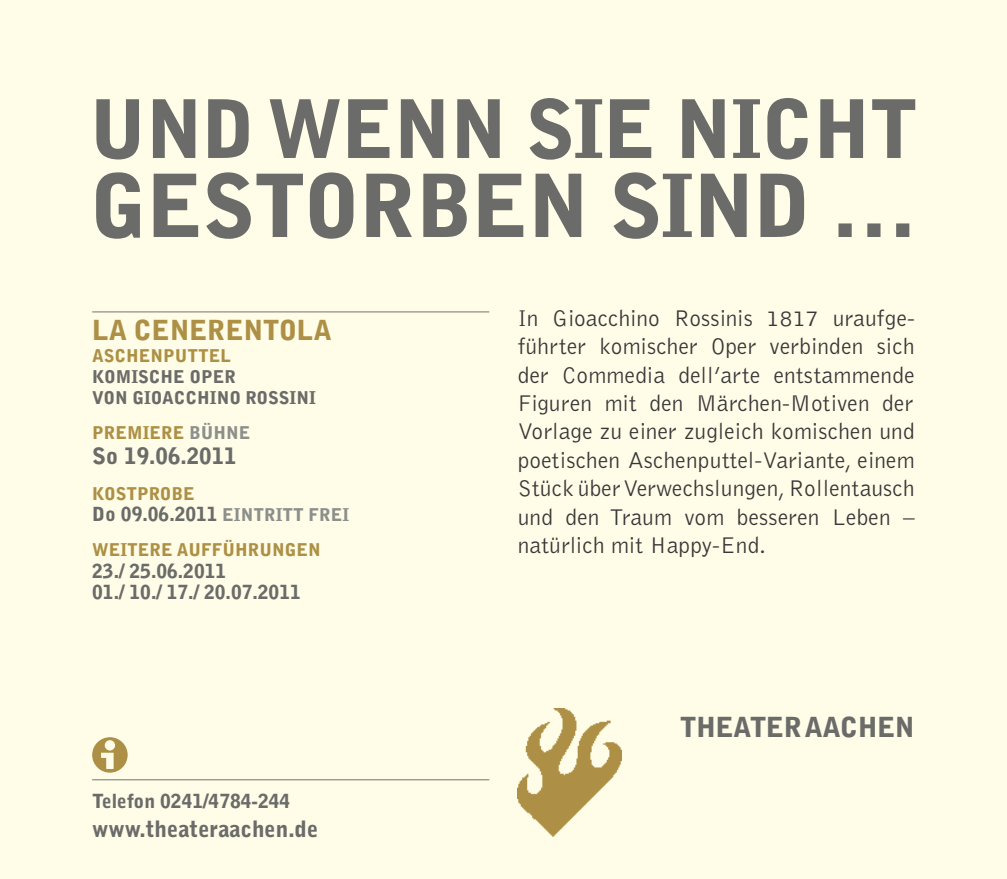
<style>
.page{position:relative;width:1007px;height:879px;background:#fff}
.page>*{position:absolute;margin:0;border:0;box-sizing:border-box;transform-origin:0 0}
.t1{font:900 86.25px "Bell Gothic";letter-spacing:-.015em;color:#6b6c6a}
.t2{font:900 80px "Bell Gothic";letter-spacing:-.015em;color:#6b6c6a}
.t3{font:900 27.5px "Bell Gothic";letter-spacing:-.01em;color:#ad9045}
.t4{font:900 27.5px "Bell Gothic";letter-spacing:-.02em;color:#6b6c6a}
.t5{font:300 23.5px/28.2px "Bell Gothic";letter-spacing:.01em;color:#393839;text-align:justify}
.t6{font:900 22.5px "Bell Gothic";color:#6b6c6a}
.t7{font:900 19.5px/21.2px "Bell Gothic";color:#6b6c6a}
.t8{font:900 17.5px "Bell Gothic";color:#ad9045}
.t9{font:900 17.5px/21.2px "Bell Gothic";color:#6b6c6a}
.s1{color:#8d8f8b}
.s2{font-size:17.5px;color:#8d8f8b}
</style>
<div class="page">
<div style="left:0;top:0;width:1006px;height:879px;background:#fffde7"></div>
<div style="left:92px;top:737px;width:36px;height:35px;background:#ad9045;border-radius:50%"></div>
<svg style="left:101px;top:753px;width:13px;height:16px"></svg>
<div style="left:105px;top:740px;width:10px;height:10px;background:#fffde7;border-radius:50%"></div>
<img style="left:517px;top:709px;width:104px;height:127px">
<hr style="left:92px;top:779px;width:397px;height:1px;background:#8d8f8b">
<hr style="left:92px;top:311px;width:397px;height:1px;background:#8d8f8b">
<h2 class="t2" style="left:89px;top:99px;width:830px">UND WENN SIE NICHT</h2>
<h1 class="t1" style="left:90px;top:174px;width:828px">GESTORBEN SIND …</h1>
<p class="t3" style="left:92px;top:320px;width:241px">LA CENERENTOLA</p>
<p class="t8" style="left:92px;top:349px;width:140px">ASCHENPUTTEL</p>
<p class="t9" style="left:92px;top:367px;width:225px">KOMISCHE OPER<br>VON GIOACCHINO ROSSINI</p>
<p class="t8" style="left:92px;top:427px;width:160px">PREMIERE <span class="s1">BÜHNE</span></p>
<p class="t6" style="left:92px;top:448px;width:146px">So 19.06.2011</p>
<p class="t8" style="left:92px;top:487px;width:104px">KOSTPROBE</p>
<p class="t7" style="left:92px;top:505px;width:259px">Do 09.06.2011 <span class="s2">EINTRITT FREI</span></p>
<p class="t8" style="left:92px;top:543px;width:230px">WEITERE AUFFÜHRUNGEN</p>
<p class="t7" style="left:92px;top:561px;width:210px">23./ 25.06.2011<br>01./ 10./ 17./ 20.07.2011</p>
<p class="t7" style="left:92px;top:792px;width:200px">Telefon 0241/4784-244</p>
<p class="t6" style="left:92px;top:820px;width:228px">www.theateraachen.de</p>
<p class="t5" style="left:517px;top:305px;width:399px">In Gioacchino Rossinis 1817 uraufge&shy;führter komischer Oper verbinden sich der Commedia dell’arte entstammende Figuren mit den Märchen-Motiven der Vorlage zu einer zugleich komischen und poetischen Aschenputtel-Variante, einem Stück überVerwechslungen,Rollentausch und den Traum vom besseren Leben – natürlich mit Happy-End.</p>
<p class="t4" style="left:679px;top:717px;width:236px">THEATERAACHEN</p>
</div>
